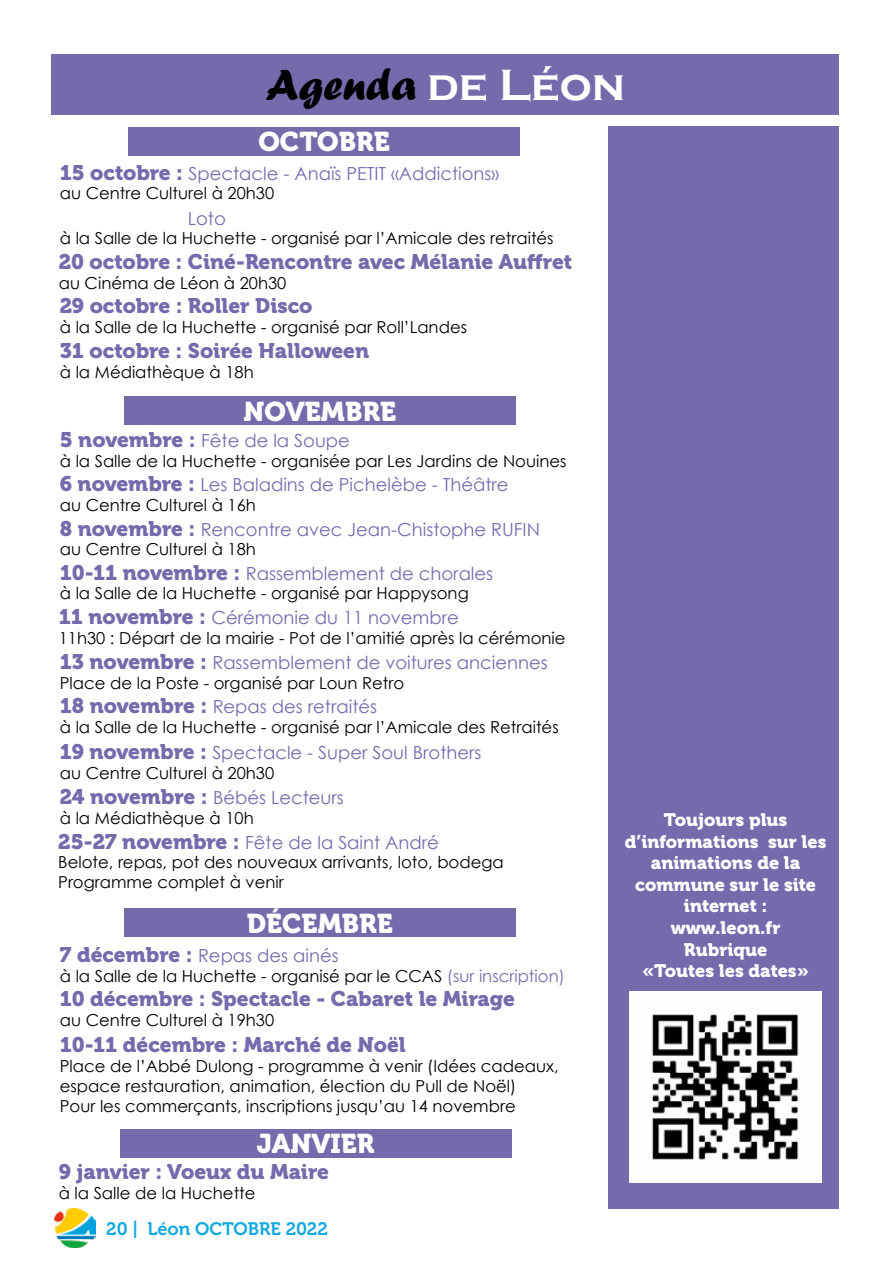
<style>
.page{position:relative;width:893px;height:1263px;background:#fff}
.page>*{position:absolute;margin:0;border:0;box-sizing:border-box;transform-origin:0 0}
.t1{font:45px "Forte";color:#000}
.t2{font:27px "Museo 900";color:#fff}
.t3{font:21px "Museo 900";color:#766aad}
.t4{font:18px "Century Gothic";color:#766aad}
.t5{font:18px/21.6px "Museo 900";color:#fff;text-align:center}
.t6{font:18px "Museo 700";color:#12a9de}
.t7{font:16.5px/19.8px "Century Gothic";color:#000}
.s1{font-family:"Copperplate Gothic";font-weight:700;color:#fff}
.s2{font-family:"Museo 900";font-size:21px}
.s3{color:#766aad}
</style>
<div class="page">
<img style="left:54px;top:1209px;width:41px;height:38px">
<div style="left:52px;top:54px;width:787px;height:61px;background:#766aad"></div>
<div style="left:129px;top:127px;width:391px;height:28px;background:#766aad"></div>
<div style="left:124px;top:396px;width:391px;height:29px;background:#766aad"></div>
<div style="left:124px;top:908px;width:391px;height:29px;background:#766aad"></div>
<div style="left:120px;top:1129px;width:391px;height:28px;background:#766aad"></div>
<div style="left:608px;top:127px;width:231px;height:1082px;background:#766aad"></div>
<img style="left:630px;top:991px;width:191px;height:192px">
<h1 class="t1" style="left:266px;top:58px;width:361px">Agenda <span class="s1">de Léon</span></h1>
<h2 class="t2" style="left:258px;top:126px;width:133px">OCTOBRE</h2>
<p class="t4" style="left:60px;top:161px;width:441px"><span class="s2">15 octobre :</span> Spectacle - Anaïs PETIT «Addictions»</p>
<p class="t7" style="left:60px;top:183px;width:216px">au Centre Culturel à 20h30</p>
<p class="t4" style="left:188px;top:206px;width:39px">Loto</p>
<p class="t7" style="left:60px;top:228px;width:495px">à la Salle de la Huchette - organisé par l’Amicale des retraités</p>
<p class="t3" style="left:59px;top:249px;width:515px">20 octobre : Ciné-Rencontre avec Mélanie Auffret</p>
<p class="t7" style="left:59px;top:272px;width:229px">au Cinéma de Léon à 20h30</p>
<p class="t3" style="left:60px;top:294px;width:254px">29 octobre : Roller Disco</p>
<p class="t7" style="left:60px;top:317px;width:409px">à la Salle de la Huchette - organisé par Roll’Landes</p>
<p class="t3" style="left:60px;top:339px;width:311px">31 octobre : Soirée Halloween</p>
<p class="t7" style="left:60px;top:362px;width:195px">à la Médiathèque à 18h</p>
<h2 class="t2" style="left:244px;top:396px;width:154px">NOVEMBRE</h2>
<p class="t4" style="left:60px;top:428px;width:292px"><span class="s2">5 novembre :</span> Fête de la Soupe</p>
<p class="t7" style="left:60px;top:451px;width:508px">à la Salle de la Huchette - organisée par Les Jardins de Nouines</p>
<p class="t4" style="left:60px;top:472px;width:450px"><span class="s2">6 novembre :</span> Les Baladins de Pichelèbe - Théâtre</p>
<p class="t7" style="left:60px;top:495px;width:198px">au Centre Culturel à 16h</p>
<p class="t4" style="left:60px;top:516px;width:482px"><span class="s2">8 novembre :</span> Rencontre avec Jean-Chistophe RUFIN</p>
<p class="t7" style="left:60px;top:539px;width:198px">au Centre Culturel à 18h</p>
<p class="t4" style="left:60px;top:560px;width:435px"><span class="s2">10-11 novembre :</span> Rassemblement de chorales</p>
<p class="t7" style="left:60px;top:583px;width:410px">à la Salle de la Huchette - organisé par Happysong</p>
<p class="t4" style="left:59px;top:605px;width:401px"><span class="s2">11 novembre :</span> Cérémonie du 11 novembre</p>
<p class="t7" style="left:59px;top:628px;width:508px">11h30 : Départ de la mairie - Pot de l’amitié après la cérémonie</p>
<p class="t4" style="left:60px;top:650px;width:489px"><span class="s2">13 novembre :</span> Rassemblement de voitures anciennes</p>
<p class="t7" style="left:60px;top:673px;width:346px">Place de la Poste - organisé par Loun Retro</p>
<p class="t4" style="left:60px;top:694px;width:319px"><span class="s2">18 novembre :</span> Repas des retraités</p>
<p class="t7" style="left:60px;top:717px;width:500px">à la Salle de la Huchette - organisé par l’Amicale des Retraités</p>
<p class="t4" style="left:60px;top:740px;width:423px"><span class="s2">19 novembre :</span> Spectacle - Super Soul Brothers</p>
<p class="t7" style="left:60px;top:763px;width:216px">au Centre Culturel à 20h30</p>
<p class="t4" style="left:60px;top:785px;width:286px"><span class="s2">24 novembre :</span> Bébés Lecteurs</p>
<p class="t7" style="left:60px;top:808px;width:195px">à la Médiathèque à 10h</p>
<p class="t4" style="left:58px;top:829px;width:382px"><span class="s2">25-27 novembre :</span> Fête de la Saint André</p>
<p class="t7" style="left:58px;top:852px;width:447px">Belote, repas, pot des nouveaux arrivants, loto, bodega<br>Programme complet à venir</p>
<h2 class="t2" style="left:247px;top:908px;width:148px">DÉCEMBRE</h2>
<p class="t4" style="left:60px;top:943px;width:280px"><span class="s2">7 décembre :</span> Repas des ainés</p>
<p class="t7" style="left:60px;top:966px;width:506px">à la Salle de la Huchette - organisé par le CCAS <span class="s3">(sur inscription)</span></p>
<p class="t3" style="left:60px;top:987px;width:457px">10 décembre : Spectacle - Cabaret le Mirage</p>
<p class="t7" style="left:60px;top:1010px;width:216px">au Centre Culturel à 19h30</p>
<p class="t3" style="left:60px;top:1033px;width:347px">10-11 décembre : Marché de Noël</p>
<p class="t7" style="left:60px;top:1056px;width:500px">Place de l’Abbé Dulong - programme à venir (Idées cadeaux, espace restauration, animation, élection du Pull de Noël)<br>Pour les commerçants, inscriptions jusqu’au 14 novembre</p>
<h2 class="t2" style="left:257px;top:1128px;width:119px">JANVIER</h2>
<p class="t3" style="left:59px;top:1160px;width:272px">9 janvier : Voeux du Maire</p>
<p class="t7" style="left:59px;top:1183px;width:198px">à la Salle de la Huchette</p>
<p class="t6" style="left:106px;top:1218px;width:223px">20 | Léon OCTOBRE 2022</p>
<p class="t5" style="left:625px;top:809px;width:203px">Toujours plus d’informations sur les animations de la commune sur le site internet :<br>www.leon.fr<br>Rubrique<br>«Toutes les dates»</p>
</div>
